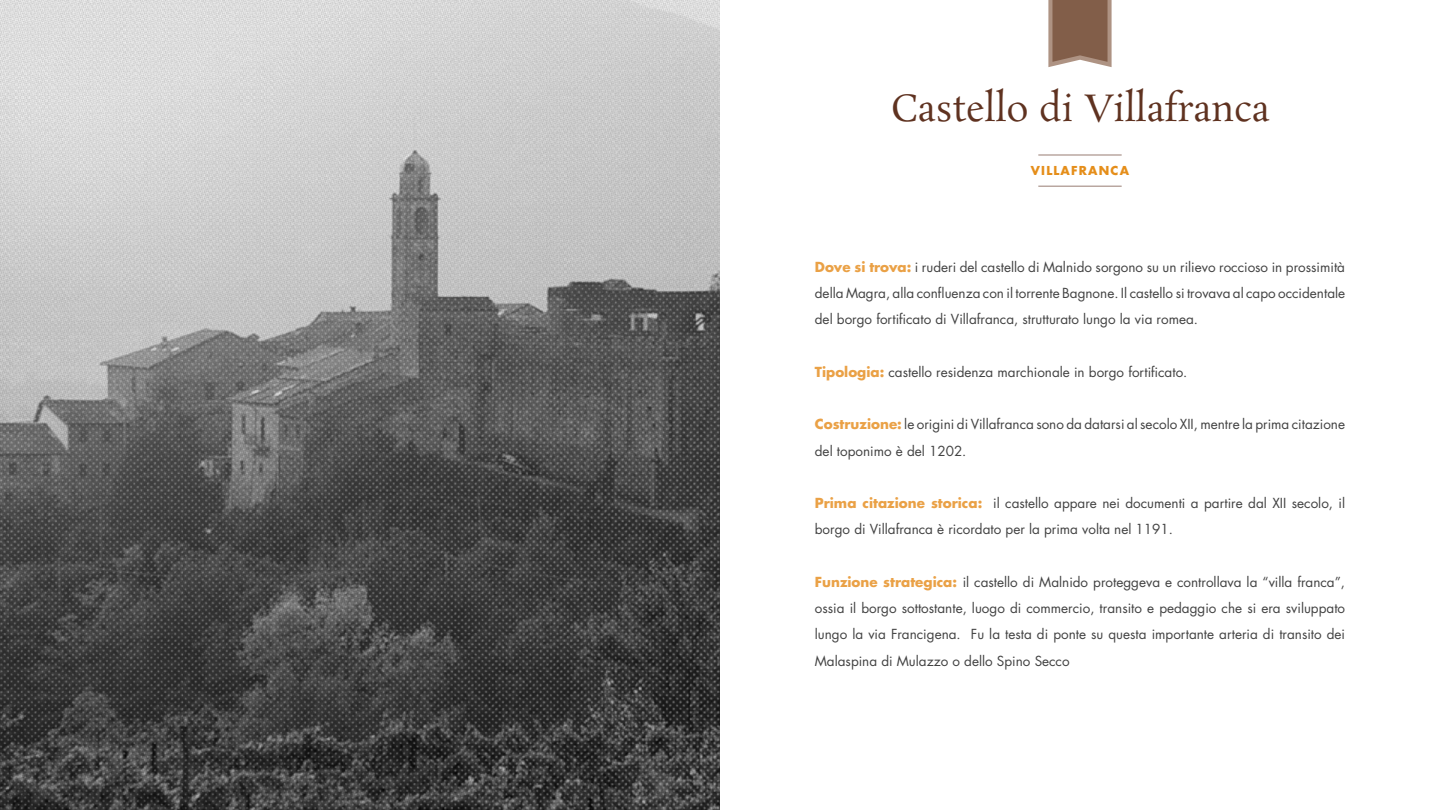
<style>
.page{position:relative;width:1440px;height:810px;background:#fff}
.page>*{position:absolute;margin:0;border:0;box-sizing:border-box;transform-origin:0 0}
.t1{font:36.6px "Rosarivo";color:#5f3220}
.t2{font:13.5px/26.2px "Futura Std";color:#424242;text-align:justify}
.t3{font:700 12px "Futura Std";letter-spacing:.1em;color:#e58e1a}
.s1{font-weight:700;color:#eaa146}
</style>
<div class="page">
<img style="left:0;top:0;width:1122px;height:810px">
<svg style="left:1048px;top:0;width:64px;height:67px"></svg>
<hr style="left:1038px;top:155px;width:84px;height:1px;background:#977c72">
<hr style="left:1038px;top:186px;width:84px;height:1px;background:#977c72">
<h1 class="t1" style="left:890px;top:85px;width:381px">Castello di Villafranca</h1>
<p class="t3" style="left:1031px;top:163px;width:100px">villafranca</p>
<p class="t2" style="left:815px;top:254px;width:532px"><span class="s1">dove si trova:</span> i ruderi del castello di Malnido sorgono su un rilievo roccioso in prossimità della Magra, alla confluenza con il torrente Bagnone. Il castello si trovava al capo occidentale del borgo fortificato di Villafranca, strutturato lungo la via romea.</p>
<p class="t2" style="left:815px;top:359px;width:374px"><span class="s1">Tipologia:</span> castello residenza marchionale in borgo fortificato.</p>
<p class="t2" style="left:815px;top:411px;width:532px"><span class="s1">Costruzione:</span> le origini di Villafranca sono da datarsi al secolo XII, mentre la prima citazione del toponimo è del 1202.</p>
<p class="t2" style="left:815px;top:490px;width:532px"><span class="s1">Prima citazione storica:</span> il castello appare nei documenti a partire dal XII secolo, il borgo di Villafranca è ricordato per la prima volta nel 1191.</p>
<p class="t2" style="left:815px;top:569px;width:532px"><span class="s1">Funzione strategica:</span> il castello di Malnido proteggeva e controllava la “villa franca”, ossia il borgo sottostante, luogo di commercio, transito e pedaggio che si era sviluppato lungo la via Francigena. Fu la testa di ponte su questa importante arteria di transito dei Malaspina di Mulazzo o dello Spino Secco</p>
</div>
